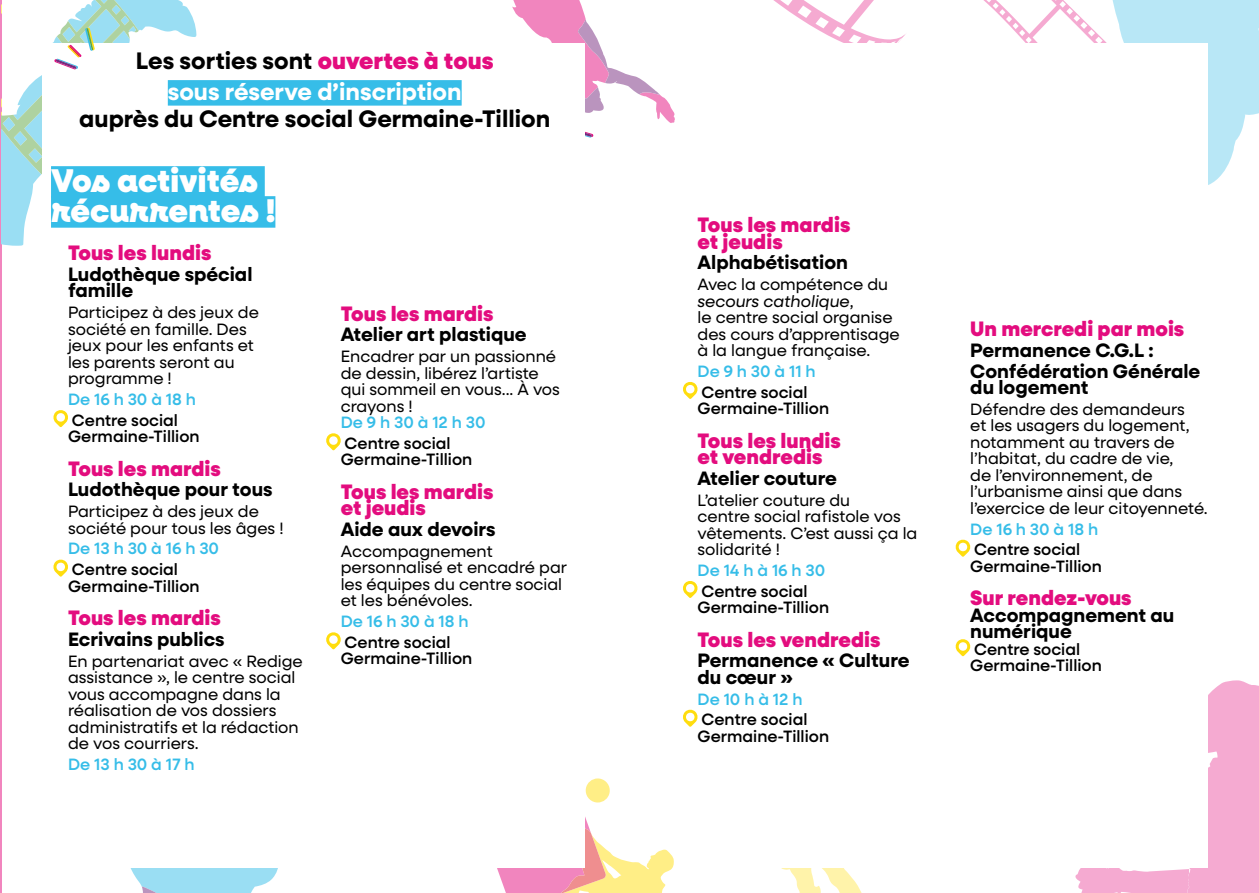
<style>
.page{position:relative;width:1259px;height:893px;background:#fff}
.page>*{position:absolute;margin:0;border:0;box-sizing:border-box;transform-origin:0 0}
.t1{font:900 33px/30px "Neulis Cursive";color:#fff}
.t2{font:700 24px/31.2px "Neulis Sans";color:#fff;text-align:center}
.t3{font:700 24px "Neulis Sans";color:#000}
.t4{font:900 21px/16.5px "Neulis Sans";color:#e30c7e}
.t5{font:700 19.5px/16.5px "Neulis Sans";color:#000}
.t6{font:16.5px/16.5px "Neulis Sans";color:#000}
.t7{font:500 16.5px/16.5px "Neulis Sans";color:#000}
.t8{font:500 16.5px "Neulis Sans";color:#36bde8}
.s1{color:#000}
.s2{font-weight:900;color:#e30c7e}
.s3{font-style:italic}
</style>
<div class="page">
<svg style="left:130px;top:868px;width:148px;height:25px;background:#a7e1f3"></svg>
<svg style="left:2px;top:1px;width:194px;height:245px;fill:#9adef3"></svg>
<svg style="left:497px;top:778px;width:177px;height:115px"></svg>
<div style="left:1075px;top:680px;width:184px;height:213px;background:#f5aad1"></div>
<svg style="left:1155px;top:0;width:104px;height:185px"></svg>
<svg style="left:773px;top:0;width:382px;height:43px"></svg>
<svg style="left:781px;top:868px;width:81px;height:25px"></svg>
<svg style="left:512px;top:1px;width:163px;height:137px"></svg>
<div style="left:43px;top:43px;width:382px;height:824px;background:#fff"></div>
<div style="left:944px;top:43px;width:264px;height:824px;background:#fff"></div>
<div style="left:321px;top:43px;width:264px;height:824px;background:#fff"></div>
<div style="left:51px;top:166px;width:214px;height:32px;background:#36bde8"></div>
<div style="left:51px;top:196px;width:224px;height:32px;background:#36bde8"></div>
<svg style="left:53px;top:410px;width:15px;height:17px"></svg>
<svg style="left:53px;top:559px;width:15px;height:18px"></svg>
<svg style="left:326px;top:433px;width:15px;height:17px"></svg>
<svg style="left:326px;top:632px;width:15px;height:17px"></svg>
<div style="left:168px;top:80px;width:294px;height:26px;background:#36bde8"></div>
<svg style="left:2px;top:1px;width:139px;height:173px"></svg>
<div style="left:685px;top:218px;width:526px;height:528px;background:#fff"></div>
<svg style="left:683px;top:382px;width:15px;height:17px"></svg>
<svg style="left:683px;top:581px;width:15px;height:17px"></svg>
<svg style="left:683px;top:709px;width:15px;height:18px"></svg>
<svg style="left:955px;top:539px;width:16px;height:18px"></svg>
<svg style="left:955px;top:639px;width:16px;height:17px"></svg>
<h2 class="t2" style="left:136px;top:44px;width:359px"><span class="s1">Les sorties sont</span> <span class="s2">ouvertes à tous </span>sous réserve d’inscription</h2>
<h2 class="t3" style="left:79px;top:101px;width:472px">auprès du Centre social Germaine-Tillion</h2>
<h1 class="t1" style="left:51px;top:165px;width:226px">Vos activités récurrentes !</h1>
<p class="t4" style="left:68px;top:244px;width:145px">Tous les lundis</p>
<p class="t5" style="left:68px;top:265px;width:186px">Ludothèque spécial famille</p>
<p class="t6" style="left:68px;top:303px;width:192px">Participez à des jeux de société en famille. Des jeux pour les enfants et les parents seront au programme !</p>
<p class="t8" style="left:68px;top:387px;width:129px">De 16 h 30 à 18 h</p>
<p class="t7" style="left:68px;top:411px;width:133px">Centre social<br>Germaine-Tillion</p>
<p class="t4" style="left:68px;top:459px;width:154px">Tous les mardis</p>
<p class="t5" style="left:68px;top:481px;width:206px">Ludothèque pour tous</p>
<p class="t6" style="left:68px;top:502px;width:217px">Participez à des jeux de société pour tous les âges !</p>
<p class="t8" style="left:68px;top:537px;width:153px">De 13 h 30 à 16 h 30</p>
<p class="t7" style="left:68px;top:560px;width:133px">Centre social<br>Germaine-Tillion</p>
<p class="t4" style="left:68px;top:609px;width:154px">Tous les mardis</p>
<p class="t5" style="left:68px;top:630px;width:158px">Ecrivains publics</p>
<p class="t6" style="left:68px;top:652px;width:236px">En partenariat avec « Redige assistance », le centre social vous accompagne dans la réalisation de vos dossiers administratifs et la rédaction de vos courriers.</p>
<p class="t8" style="left:68px;top:752px;width:128px">De 13 h 30 à 17 h</p>
<p class="t4" style="left:341px;top:304px;width:154px">Tous les mardis</p>
<p class="t5" style="left:341px;top:325px;width:187px">Atelier art plastique</p>
<p class="t6" style="left:341px;top:347px;width:221px">Encadrer par un passionné de dessin, libérez l’artiste qui sommeil en vous... À vos crayons !</p>
<p class="t8" style="left:341px;top:411px;width:146px">De 9 h 30 à 12 h 30</p>
<p class="t7" style="left:341px;top:434px;width:133px">Centre social<br>Germaine-Tillion</p>
<p class="t4" style="left:341px;top:482px;width:154px">Tous les mardis et jeudis</p>
<p class="t5" style="left:341px;top:520px;width:156px">Aide aux devoirs</p>
<p class="t6" style="left:341px;top:542px;width:228px">Accompagnement personnalisé et encadré par les équipes du centre social et les bénévoles.</p>
<p class="t8" style="left:341px;top:610px;width:129px">De 16 h 30 à 18 h</p>
<p class="t7" style="left:341px;top:633px;width:133px">Centre social<br>Germaine-Tillion</p>
<p class="t4" style="left:697px;top:216px;width:154px">Tous les mardis et jeudis</p>
<p class="t5" style="left:697px;top:253px;width:152px">Alphabétisation</p>
<p class="t6" style="left:697px;top:275px;width:204px">Avec la compétence du <span class="s3">secours catholique</span>,<br>le centre social organise des cours d’apprentisage à la langue française.</p>
<p class="t8" style="left:697px;top:359px;width:120px">De 9 h 30 à 11 h</p>
<p class="t7" style="left:697px;top:383px;width:133px">Centre social<br>Germaine-Tillion</p>
<p class="t4" style="left:697px;top:431px;width:145px">Tous les lundis et vendredis</p>
<p class="t5" style="left:697px;top:469px;width:141px">Atelier couture</p>
<p class="t6" style="left:697px;top:491px;width:221px">L’atelier couture du<br>centre social rafistole vos vêtements. C’est aussi ça la solidarité !</p>
<p class="t8" style="left:697px;top:558px;width:129px">De 14 h à 16 h 30</p>
<p class="t7" style="left:697px;top:582px;width:133px">Centre social<br>Germaine-Tillion</p>
<p class="t4" style="left:697px;top:630px;width:184px">Tous les vendredis</p>
<p class="t5" style="left:697px;top:651px;width:213px">Permanence « Culture du cœur »</p>
<p class="t8" style="left:697px;top:687px;width:106px">De 10 h à 12 h</p>
<p class="t7" style="left:697px;top:710px;width:133px">Centre social<br>Germaine-Tillion</p>
<p class="t4" style="left:970px;top:320px;width:216px">Un mercredi par mois</p>
<p class="t5" style="left:970px;top:339px;width:232px;line-height:20.7px">Permanence C.G.L :<br>Confédération Générale</p>
<p class="t5" style="left:970px;top:378px;width:120px">du logement</p>
<p class="t6" style="left:970px;top:400px;width:239px">Défendre des demandeurs<br>et les usagers du logement, notamment au travers de l’habitat, du cadre de vie,<br>de l’environnement, de l’urbanisme ainsi que dans l’exercice de leur citoyenneté.</p>
<p class="t8" style="left:970px;top:517px;width:129px">De 16 h 30 à 18 h</p>
<p class="t7" style="left:970px;top:540px;width:133px">Centre social<br>Germaine-Tillion</p>
<p class="t4" style="left:970px;top:589px;width:163px">Sur rendez-vous</p>
<p class="t5" style="left:970px;top:606px;width:205px">Accompagnement au numérique</p>
<p class="t7" style="left:970px;top:640px;width:133px">Centre social<br>Germaine-Tillion</p>
</div>
